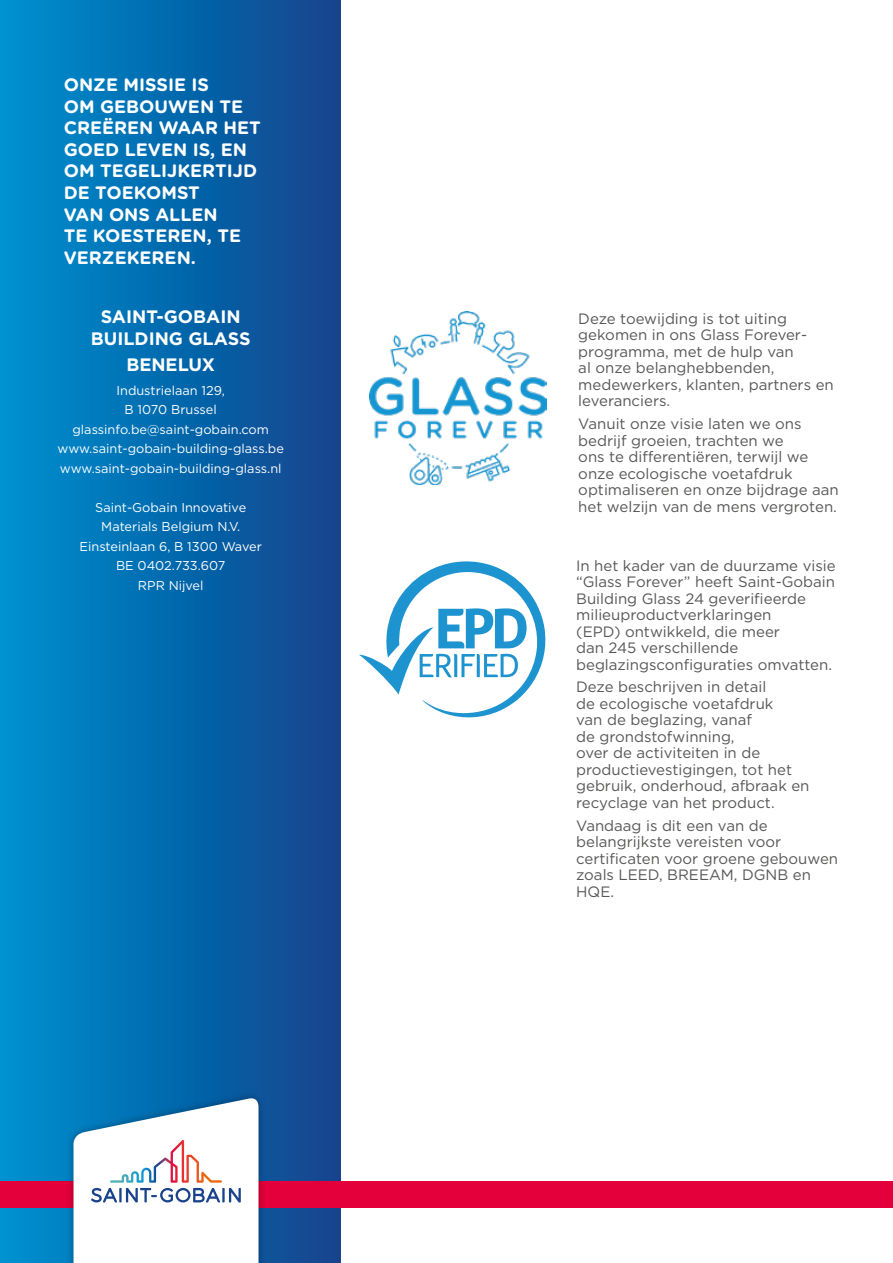
<style>
.page{position:relative;width:893px;height:1263px;background:#fff}
.page>*{position:absolute;margin:0;border:0;box-sizing:border-box;transform-origin:0 0}
.t1{font:700 18px/21.6px "Gotham Rounded";color:#fff}
.t2{font:700 18px/22.2px "Gotham";color:#fff;text-align:center}
.t3{font:15px/16.5px "Gotham";color:#575756}
.t4{font:12.75px/19.5px "Gotham";color:#fff;text-align:center}
</style>
<div class="page">
<div style="left:0;top:0;width:340px;height:1263px;background:linear-gradient(to right,#0091d1,#12438b)"></div>
<img style="left:370px;top:312px;width:176px;height:172px">
<svg style="left:359px;top:561px;width:187px;height:157px"></svg>
<div style="left:0;top:1181px;width:893px;height:26px;background:#e4003a"></div>
<img style="left:64px;top:1088px;width:204px;height:175px">
<svg style="left:71px;top:1096px;width:187px;height:167px"></svg>
<p class="t1" style="left:64px;top:73px;width:199px">ONZE MISSIE IS<br>OM GEBOUWEN TE<br>CREËREN WAAR HET<br>GOED LEVEN IS, EN<br>OM TEGELIJKERTIJD<br>DE TOEKOMST<br>VAN ONS ALLEN<br>TE KOESTEREN, TE<br>VERZEKEREN.</p>
<p class="t2" style="left:91px;top:305px;width:161px">SAINT-GOBAIN<br>BUILDING GLASS</p>
<p class="t2" style="left:126px;top:353px;width:90px">BENELUX</p>
<p class="t4" style="left:58px;top:380px;width:228px">Industrielaan 129,<br>B 1070 Brussel glassinfo.be@saint-gobain.com www.saint-gobain-building-glass.be www.saint-gobain-building-glass.nl</p>
<p class="t4" style="left:80px;top:497px;width:184px">Saint-Gobain Innovative<br>Materials Belgium N.V.<br>Einsteinlaan 6, B 1300 Waver<br>BE 0402.733.607<br>RPR Nijvel</p>
<p class="t3" style="left:578px;top:310px;width:257px">Deze toewijding is tot uiting gekomen in ons Glass Forever&shy;programma, met de hulp van<br>al onze belanghebbenden, medewerkers, klanten, partners en leveranciers.</p>
<p class="t3" style="left:578px;top:415px;width:262px">Vanuit onze visie laten we ons bedrijf groeien, trachten we<br>ons te differentiëren, terwijl we onze ecologische voetafdruk optimaliseren en onze bijdrage aan het welzijn van de mens vergroten.</p>
<p class="t3" style="left:576px;top:557px;width:261px">In het kader van de duurzame visie “Glass Forever” heeft Saint-Gobain<br>Building Glass 24 geverifieerde milieuproductverklaringen<br>(EPD) ontwikkeld, die meer<br>dan 245 verschillende beglazingsconfiguraties omvatten.</p>
<p class="t3" style="left:576px;top:678px;width:235px">Deze beschrijven in detail<br>de ecologische voetafdruk<br>van de beglazing, vanaf<br>de grondstofwinning,<br>over de activiteiten in de productievestigingen, tot het gebruik, onderhoud, afbraak en recyclage van het product.</p>
<p class="t3" style="left:576px;top:817px;width:263px">Vandaag is dit een van de belangrijkste vereisten voor certificaten voor groene gebouwen zoals LEED, BREEAM, DGNB en<br>HQE.</p>
</div>
